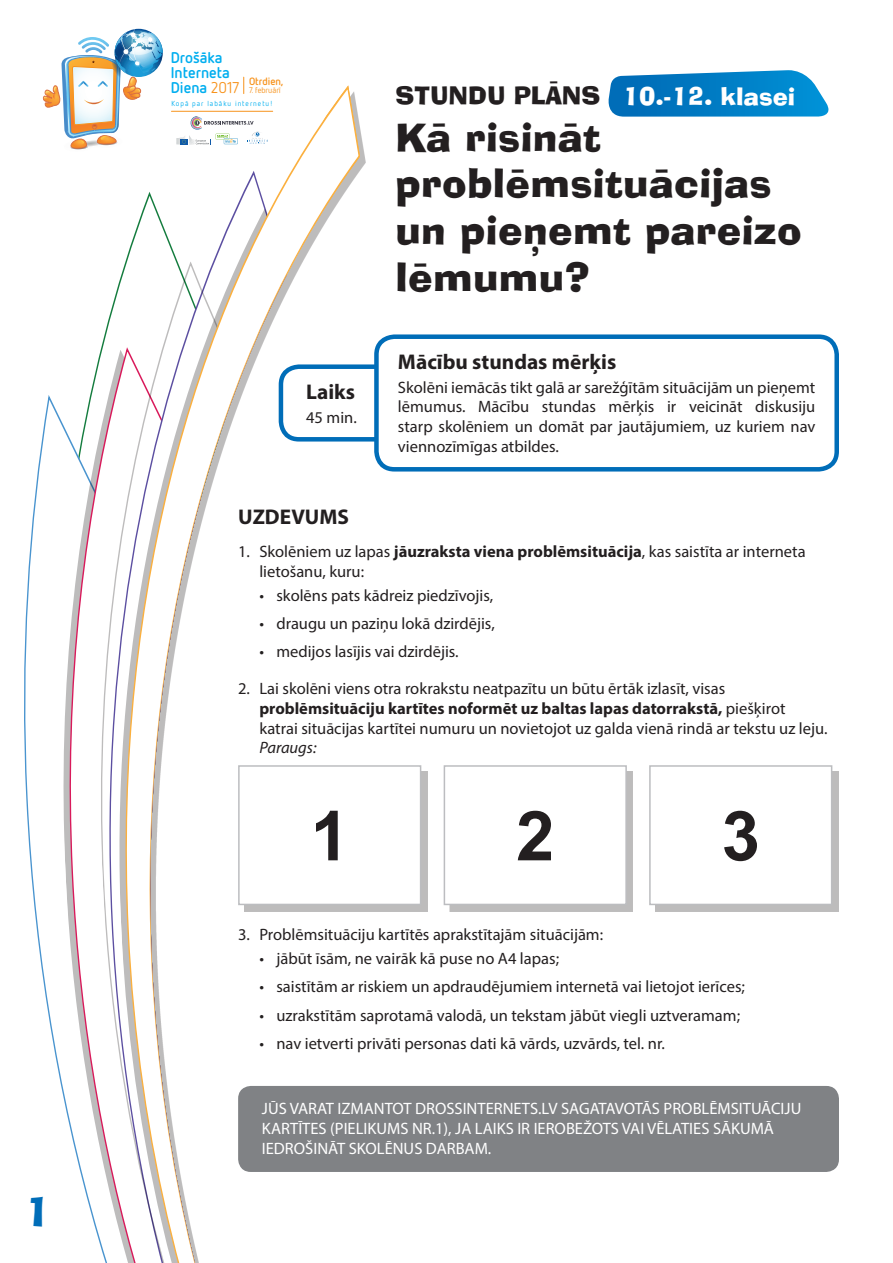
<style>
.page{position:relative;width:893px;height:1263px;background:#fff}
.page>*{position:absolute;margin:0;border:0;box-sizing:border-box;transform-origin:0 0}
.t1{font:700 69px "Arial";color:#231f20}
.t2{font:39px/46.8px "Ad Lib";letter-spacing:.01em;color:#231f20}
.t3{font:39px "Ad Lib";color:#006db8}
.t4{font:24px "Ad Lib";color:#fff}
.t5{font:24px "Ad Lib";color:#231f20}
.t6{font:700 21.3px "Myriad Pro";color:#231f20}
.t7{font:16.5px/19.8px "Myriad Pro";color:#231f20}
.t8{font:16.5px/19.8px "Myriad Pro";color:#fff}
.t9{font:italic 16.5px "Myriad Pro";color:#231f20}
.t10{font:700 15.6px/14.9px "Netto OT";color:#00aeef}
.t11{font:700 10.5px "Netto OT";color:#f7931d}
.t12{font:8.4px "Netto OT";color:#f7931d}
.t13{font:7.35px "Netto OT";letter-spacing:.135em;color:#00aeef}
.s1{font-weight:400;color:#f7931d}
.s2{font-weight:700}
</style>
<div class="page">
<svg style="left:46px;top:395px;width:28px;height:750px"></svg>
<svg style="left:74px;top:411px;width:13px;height:787px"></svg>
<svg style="left:87px;top:77px;width:314px;height:1186px"></svg>
<svg style="left:608px;top:70px;width:221px;height:47px;background:#208dcc"></svg>
<img style="left:42px;top:29px;width:121px;height:123px">
<svg style="left:176px;top:116px;width:92px;height:29px"></svg>
<hr style="left:171px;top:111px;width:102px;height:1px;background:#f7931d">
<svg style="left:243px;top:77px;width:1px;height:17px"></svg>
<div style="left:244px;top:771px;width:183px;height:140px;background:#bdbcbc"></div>
<div style="left:238px;top:765px;width:183px;height:140px;background:#fff;border:2px solid #bcbdc0"></div>
<div style="left:450px;top:771px;width:183px;height:140px;background:#bdbcbc"></div>
<div style="left:444px;top:765px;width:183px;height:140px;background:#fff;border:2px solid #bcbdc0"></div>
<div style="left:655px;top:771px;width:183px;height:140px;background:#bdbcbc"></div>
<div style="left:649px;top:765px;width:183px;height:140px;background:#fff;border:2px solid #bcbdc0"></div>
<div style="left:238px;top:1086px;width:601px;height:86px;background:#808285;border-radius:13px"></div>
<div style="left:279px;top:364px;width:192px;height:77px;border:4px solid #006db8;border-radius:18px"></div>
<div style="left:376px;top:337px;width:461px;height:132px;background:#fff;border-radius:18px"></div>
<div style="left:374px;top:334px;width:465px;height:137px;border:4px solid #006db8;border-radius:18px"></div>
<h2 class="t3" style="left:25px;top:1185px;width:28px">1</h2>
<p class="t10" style="left:171px;top:50px;width:70px">Drošāka<br>Interneta<br>Diena <span class="s1">2017</span></p>
<p class="t11" style="left:249px;top:74px;width:36px">Otrdien,</p>
<p class="t12" style="left:249px;top:85px;width:33px">7. februārī</p>
<p class="t13" style="left:171px;top:99px;width:103px">Kopā par labāku internetu!</p>
<p class="t6" style="left:306px;top:377px;width:50px">Laiks</p>
<p class="t7" style="left:306px;top:407px;width:52px">45 min.</p>
<h3 class="t5" style="left:395px;top:78px;width:206px">STUNDU PLĀNS</h3>
<h2 class="t2" style="left:395px;top:113px;width:408px">Kā risināt problēmsituācijas un pieņemt pareizo lēmumu?</h2>
<h3 class="t4" style="left:623px;top:80px;width:174px">10.-12. klasei</h3>
<p class="t6" style="left:398px;top:347px;width:220px">Mācību stundas mērķis</p>
<p class="t7" style="left:398px;top:377px;width:419px;text-align:justify">Skolēni iemācās tikt galā ar sarežģītām situācijām un pieņemt lēmumus. Mācību stundas mērķis ir veicināt diskusiju starp skolēniem un domāt par jautājumiem, uz kuriem nav viennozīmīgas atbildes.</p>
<p class="t6" style="left:238px;top:503px;width:112px">UZDEVUMS</p>
<p class="t7" style="left:259px;top:541px;width:548px;text-indent:-21px">1. Skolēniem uz lapas <span class="s2">jāuzraksta viena problēmsituācija</span>, kas saistīta ar interneta lietošanu, kuru:</p>
<p class="t7" style="left:259px;top:585px;width:235px">• skolēns pats kādreiz piedzīvojis,</p>
<p class="t7" style="left:259px;top:613px;width:237px">• draugu un paziņu lokā dzirdējis,</p>
<p class="t7" style="left:259px;top:641px;width:201px">• medijos lasījis vai dzirdējis.</p>
<p class="t7" style="left:259px;top:678px;width:570px;text-indent:-21px">2. Lai skolēni viens otra rokrakstu neatpazītu un būtu ērtāk izlasīt, visas <span class="s2">problēmsituāciju kartītes noformēt uz baltas lapas datorrakstā,</span> piešķirot katrai situācijas kartītei numuru un novietojot uz galda vienā rindā ar tekstu uz leju.</p>
<p class="t9" style="left:259px;top:738px;width:59px">Paraugs:</p>
<h1 class="t1" style="left:311px;top:791px;width:40px">1</h1>
<h1 class="t1" style="left:516px;top:791px;width:40px">2</h1>
<h1 class="t1" style="left:722px;top:791px;width:40px">3</h1>
<p class="t7" style="left:238px;top:924px;width:367px">3. Problēmsituāciju kartītēs aprakstītajām situācijām:</p>
<p class="t7" style="left:259px;top:948px;width:301px">• jābūt īsām, ne vairāk kā puse no A4 lapas;</p>
<p class="t7" style="left:259px;top:977px;width:487px">• saistītām ar riskiem un apdraudējumiem internetā vai lietojot ierīces;</p>
<p class="t7" style="left:259px;top:1005px;width:482px">• uzrakstītām saprotamā valodā, un tekstam jābūt viegli uztveramam;</p>
<p class="t7" style="left:259px;top:1033px;width:407px">• nav ietverti privāti personas dati kā vārds, uzvārds, tel. nr.</p>
<p class="t8" style="left:262px;top:1098px;width:541px">JŪS VARAT IZMANTOT DROSSINTERNETS.LV SAGATAVOTĀS PROBLĒMSITUĀCIJU<br>KARTĪTES (PIELIKUMS NR.1), JA LAIKS IR IEROBEŽOTS VAI VĒLATIES SĀKUMĀ<br>IEDROŠINĀT SKOLĒNUS DARBAM.</p>
</div>
